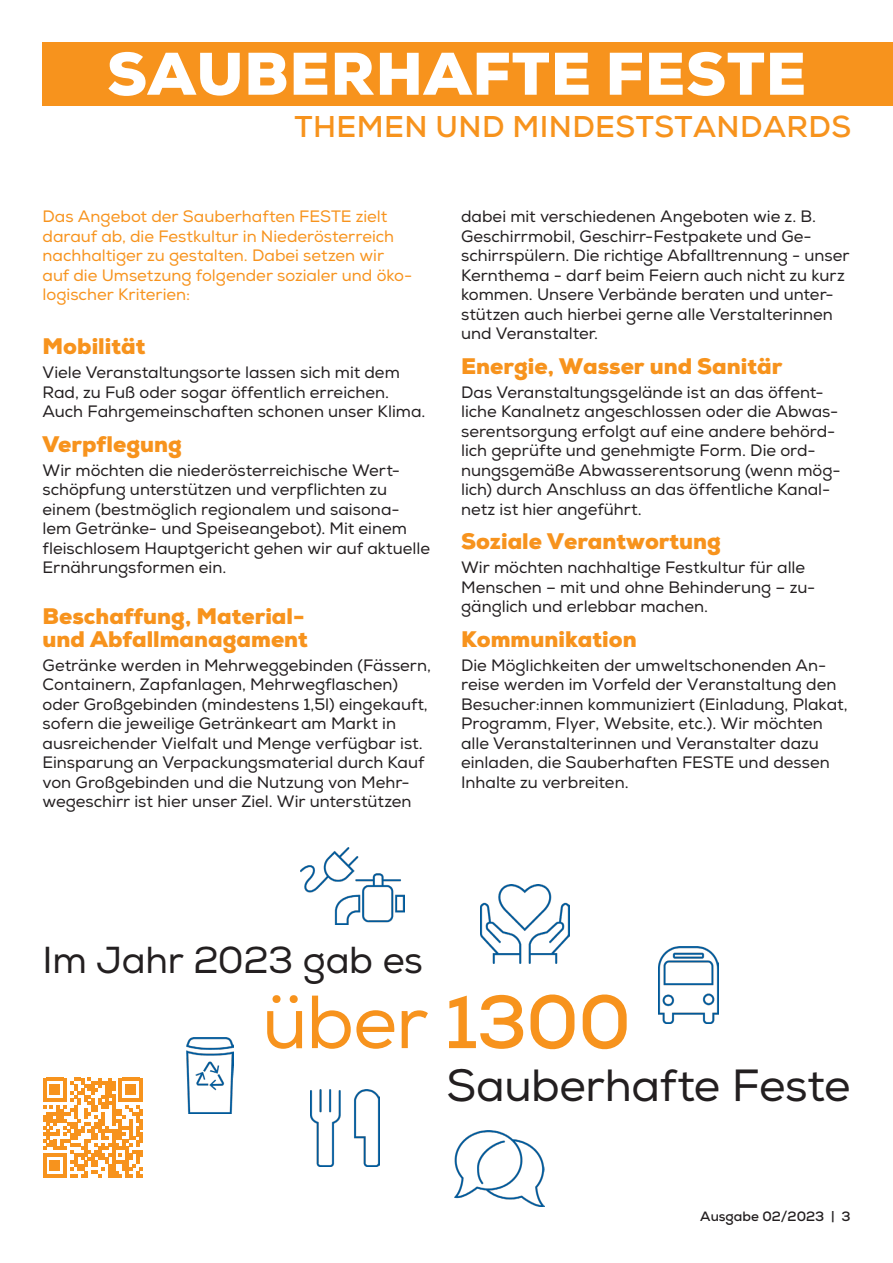
<style>
.page{position:relative;width:893px;height:1263px;background:#fff}
.page>*{position:absolute;margin:0;border:0;box-sizing:border-box;transform-origin:0 0}
._05_Bildtext{font:75px "Nexa";color:#f7931d}
._05_Bildtext-2{font:900 60px "Nexa";letter-spacing:.015em;color:#fff}
._05_Bildtext-3{font:45px "Nexa";letter-spacing:-.01em;color:#231f20}
._05_Bildtext-4{font:37.5px "Nexa";letter-spacing:-.01em;color:#231f20}
._05_Bildtext-5{font:700 30px "Nexa";letter-spacing:.015em;color:#f7931d}
._05_Bildtext-6{font:900 22.5px/22.5px "Nexa";color:#f7931d}
._05_Bildtext-7{font:16.5px/19.5px "Nexa";color:#231f20}
._01_Fliesstext{font:16.5px/19.5px "Nexa";color:#231f20}
._05_Bildtext-8{font:16.5px/19.5px "Nexa";color:#f7931d}
.t1{font:700 13.5px "Nexa";color:#231f20}
.s1{font-weight:700}
</style>
<div class="page">
<div style="left:43px;top:43px;width:850px;height:63px;background:#f7931d"></div>
<img style="left:186px;top:1037px;width:47px;height:77px">
<img style="left:300px;top:847px;width:104px;height:77px">
<img style="left:455px;top:1130px;width:89px;height:76px">
<img style="left:658px;top:947px;width:61px;height:76px">
<img style="left:480px;top:885px;width:90px;height:79px">
<img style="left:310px;top:1090px;width:69px;height:76px">
<svg style="left:43px;top:1077px;width:100px;height:100px"></svg>
<p class="_05_Bildtext-2" style="left:107px;top:35px;width:701px">SAUBERHAFTE FESTE</p>
<p class="_05_Bildtext-5" style="left:295px;top:108px;width:558px">THEMEN UND MINDESTSTANDARDS</p>
<p class="_05_Bildtext-8" style="left:43px;top:207px;width:371px">Das Angebot der Sauberhaften FESTE zielt darauf ab, die Festkultur in Niederösterreich nachhaltiger zu gestalten. Dabei setzen wir auf die Umsetzung folgender sozialer und öko&shy;logischer Kriterien:</p>
<p class="_05_Bildtext-6" style="left:43px;top:335px;width:104px">Mobilität</p>
<p class="_05_Bildtext-7" style="left:43px;top:363px;width:384px">Viele Veranstaltungsorte lassen sich mit dem<br>Rad, zu Fuß oder sogar öffentlich erreichen.<br>Auch Fahrgemeinschaften schonen unser Klima.</p>
<p class="_05_Bildtext-6" style="left:43px;top:433px;width:141px">Verpflegung</p>
<p class="_01_Fliesstext" style="left:43px;top:461px;width:389px">Wir möchten die niederösterreichische Wert&shy;schöpfung unterstützen und verpflichten zu einem (bestmöglich regionalem und saisona&shy;lem Getränke- und Speiseangebot). Mit einem fleischlosem Hauptgericht gehen wir auf aktuelle Ernährungsformen ein.</p>
<p class="_05_Bildtext-6" style="left:43px;top:605px;width:267px">Beschaffung, Material&shy;und Abfallmanagament</p>
<p class="_05_Bildtext-7" style="left:43px;top:656px;width:390px">Getränke werden in Mehrweggebinden (Fässern, Containern, Zapfanlagen, Mehrwegflaschen) oder Großgebinden (mindestens 1,5l) eingekauft, sofern die jeweilige Getränkeart am Markt in ausreichender Vielfalt und Menge verfügbar ist.<br>Einsparung an Verpackungsmaterial durch Kauf von Großgebinden und die Nutzung von Mehr&shy;wegeschirr ist hier unser Ziel. Wir unterstützen</p>
<p class="_05_Bildtext-7" style="left:461px;top:207px;width:390px">dabei mit verschiedenen Angeboten wie z. B.<br>Geschirrmobil, Geschirr-Festpakete und Ge&shy;schirrspülern. Die richtige Abfalltrennung - unser Kernthema - darf beim Feiern auch nicht zu kurz kommen. Unsere Verbände beraten und unter&shy;stützen auch hierbei gerne alle Verstalterinnen und Veranstalter.</p>
<p class="_05_Bildtext-6" style="left:461px;top:355px;width:323px">Energie, Wasser und Sanitär</p>
<p class="_05_Bildtext-7" style="left:461px;top:383px;width:381px">Das Veranstaltungsgelände ist an das öffent&shy;liche Kanalnetz angeschlossen oder die Abwas&shy;serentsorgung erfolgt auf eine andere behörd&shy;lich geprüfte und genehmigte Form. Die ord&shy;nungsgemäße Abwasserentsorung (wenn mög&shy;lich) durch Anschluss an das öffentliche Kanal&shy;netz ist hier angeführt.</p>
<p class="_05_Bildtext-6" style="left:461px;top:530px;width:262px">Soziale Verantwortung</p>
<p class="_05_Bildtext-7" style="left:461px;top:558px;width:356px">Wir möchten nachhaltige Festkultur für alle<br>Menschen – mit und ohne Behinderung – zu&shy;gänglich und erlebbar machen.</p>
<p class="_05_Bildtext-6" style="left:461px;top:628px;width:177px">Kommunikation</p>
<p class="_05_Bildtext-7" style="left:461px;top:656px;width:388px">Die Möglichkeiten der umweltschonenden An&shy;reise werden im Vorfeld der Veranstaltung den Besucher:innen kommuniziert (Einladung, Plakat, Programm, Flyer, Website, etc.). Wir möchten alle Veranstalterinnen und Veranstalter dazu einladen, die Sauberhaften FESTE und dessen Inhalte zu verbreiten.</p>
<p class="_05_Bildtext-4" style="left:43px;top:938px;width:382px">Im Jahr 2023 gab es</p>
<p class="_05_Bildtext" style="left:262px;top:977px;width:370px">über <span class="s1">1300</span></p>
<p class="_05_Bildtext-3" style="left:446px;top:1058px;width:405px">Sauberhafte Feste</p>
<p class="t1" style="left:700px;top:1208px;width:152px">Ausgabe 02/2023 | 3</p>
</div>
